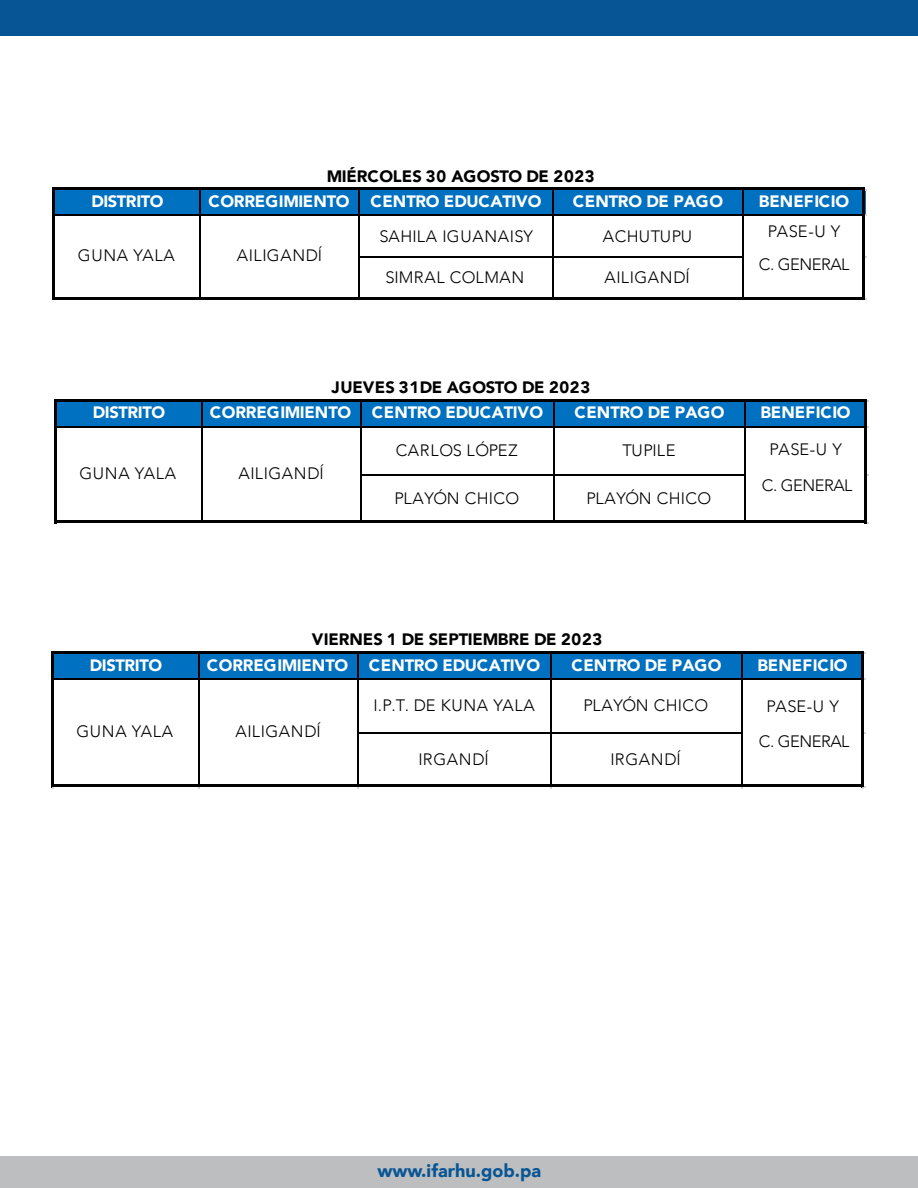
<style>
.page{position:relative;width:918px;height:1188px;background:#fff}
.page>*{position:absolute;margin:0;border:0;box-sizing:border-box;transform-origin:0 0}
.t1{font:900 18px "Avenir";color:#075594}
.t2{font:300 16.5px "Avenir";letter-spacing:.025em;color:#000}
.t3{font:900 16.5px "Avenir";letter-spacing:-.01em;color:#fff}
.t4{font:900 16.5px "Avenir";letter-spacing:.005em;color:#000}
.t5{font:300 16.5px "Avenir";letter-spacing:-.03em;color:#000}
.t6{font:900 16.5px "Avenir";letter-spacing:-.03em;color:#fff}
</style>
<div class="page">
<div style="left:0;top:1157px;width:918px;height:31px;background:#bcbec0"></div>
<div style="left:0;top:0;width:918px;height:36px;background:#075594"></div>
<div style="left:54px;top:189px;width:811px;height:27px;background:#0070c0"></div>
<div style="left:55px;top:400px;width:812px;height:28px;background:#0070c0"></div>
<div style="left:52px;top:652px;width:812px;height:28px;background:#0070c0"></div>
<hr style="left:55px;top:188px;width:810px;height:2px;background:#000">
<hr style="left:55px;top:214px;width:807px;height:2px;background:#000">
<hr style="left:360px;top:256px;width:384px;height:2px;background:#000">
<hr style="left:52px;top:188px;width:3px;height:112px;background:#000">
<hr style="left:199px;top:190px;width:2px;height:107px;background:#000">
<hr style="left:358px;top:190px;width:2px;height:107px;background:#000">
<hr style="left:552px;top:190px;width:1px;height:107px;background:#000">
<hr style="left:742px;top:190px;width:2px;height:107px;background:#000">
<hr style="left:55px;top:297px;width:810px;height:3px;background:#000">
<hr style="left:862px;top:190px;width:3px;height:110px;background:#000">
<hr style="left:57px;top:399px;width:810px;height:3px;background:#000">
<hr style="left:57px;top:426px;width:807px;height:2px;background:#000">
<hr style="left:361px;top:474px;width:384px;height:2px;background:#000">
<hr style="left:54px;top:399px;width:3px;height:125px;background:#000">
<hr style="left:201px;top:402px;width:1px;height:118px;background:#000">
<hr style="left:360px;top:402px;width:1px;height:118px;background:#000">
<hr style="left:553px;top:402px;width:2px;height:118px;background:#000">
<hr style="left:744px;top:402px;width:1px;height:118px;background:#000">
<hr style="left:57px;top:520px;width:807px;height:3px;background:#000">
<hr style="left:864px;top:402px;width:3px;height:122px;background:#000">
<hr style="left:54px;top:651px;width:810px;height:3px;background:#000">
<hr style="left:54px;top:678px;width:807px;height:2px;background:#000">
<hr style="left:358px;top:732px;width:384px;height:2px;background:#000">
<hr style="left:51px;top:651px;width:3px;height:137px;background:#000">
<hr style="left:198px;top:654px;width:1px;height:130px;background:#000">
<hr style="left:357px;top:654px;width:1px;height:130px;background:#000">
<hr style="left:550px;top:654px;width:2px;height:130px;background:#000">
<hr style="left:741px;top:654px;width:1px;height:130px;background:#000">
<svg style="left:54px;top:784px;width:807px;height:4px;fill:#000"></svg>
<hr style="left:861px;top:654px;width:3px;height:134px;background:#000">
<p class="t4" style="left:327px;top:162px;width:269px">MIÉRCOLES 30 AGOSTO DE 2023</p>
<p class="t6" style="left:91px;top:187px;width:74px">DISTRITO</p>
<p class="t3" style="left:208px;top:187px;width:143px">CORREGIMIENTO</p>
<p class="t3" style="left:370px;top:187px;width:173px">CENTRO EDUCATIVO</p>
<p class="t3" style="left:573px;top:187px;width:152px">CENTRO DE PAGO</p>
<p class="t3" style="left:759px;top:187px;width:92px">BENEFICIO</p>
<p class="t2" style="left:379px;top:226px;width:155px">SAHILA IGUANAISY</p>
<p class="t2" style="left:603px;top:226px;width:91px">ACHUTUPU</p>
<p class="t2" style="left:385px;top:268px;width:140px">SIMRAL COLMAN</p>
<p class="t2" style="left:604px;top:268px;width:87px">AILIGANDÍ</p>
<p class="t2" style="left:768px;top:222px;width:74px">PASE-U Y</p>
<p class="t2" style="left:78px;top:246px;width:98px">GUNA YALA</p>
<p class="t2" style="left:237px;top:246px;width:87px">AILIGANDÍ</p>
<p class="t5" style="left:759px;top:255px;width:92px">C. GENERAL</p>
<p class="t4" style="left:331px;top:373px;width:260px">JUEVES 31DE AGOSTO DE 2023</p>
<p class="t6" style="left:93px;top:399px;width:74px">DISTRITO</p>
<p class="t3" style="left:210px;top:399px;width:143px">CORREGIMIENTO</p>
<p class="t3" style="left:372px;top:399px;width:173px">CENTRO EDUCATIVO</p>
<p class="t3" style="left:574px;top:399px;width:152px">CENTRO DE PAGO</p>
<p class="t3" style="left:760px;top:399px;width:92px">BENEFICIO</p>
<p class="t2" style="left:396px;top:441px;width:123px">CARLOS LÓPEZ</p>
<p class="t2" style="left:622px;top:441px;width:55px">TUPILE</p>
<p class="t2" style="left:394px;top:489px;width:126px">PLAYÓN CHICO</p>
<p class="t2" style="left:586px;top:489px;width:126px">PLAYÓN CHICO</p>
<p class="t2" style="left:769px;top:439px;width:74px">PASE-U Y</p>
<p class="t2" style="left:79px;top:463px;width:98px">GUNA YALA</p>
<p class="t2" style="left:238px;top:463px;width:87px">AILIGANDÍ</p>
<p class="t5" style="left:762px;top:475px;width:92px">C. GENERAL</p>
<p class="t4" style="left:312px;top:625px;width:292px">VIERNES 1 DE SEPTIEMBRE DE 2023</p>
<p class="t6" style="left:90px;top:651px;width:74px">DISTRITO</p>
<p class="t3" style="left:207px;top:651px;width:143px">CORREGIMIENTO</p>
<p class="t3" style="left:369px;top:651px;width:173px">CENTRO EDUCATIVO</p>
<p class="t3" style="left:571px;top:651px;width:152px">CENTRO DE PAGO</p>
<p class="t3" style="left:757px;top:651px;width:92px">BENEFICIO</p>
<p class="t2" style="left:373px;top:696px;width:163px">I.P.T. DE KUNA YALA</p>
<p class="t2" style="left:583px;top:696px;width:126px">PLAYÓN CHICO</p>
<p class="t2" style="left:418px;top:750px;width:72px">IRGANDÍ</p>
<p class="t2" style="left:610px;top:750px;width:72px">IRGANDÍ</p>
<p class="t2" style="left:766px;top:697px;width:74px">PASE-U Y</p>
<p class="t2" style="left:76px;top:721px;width:98px">GUNA YALA</p>
<p class="t2" style="left:235px;top:721px;width:87px">AILIGANDÍ</p>
<p class="t5" style="left:759px;top:732px;width:92px">C. GENERAL</p>
<p class="t1" style="left:378px;top:1155px;width:165px">www.ifarhu.gob.pa</p>
</div>
